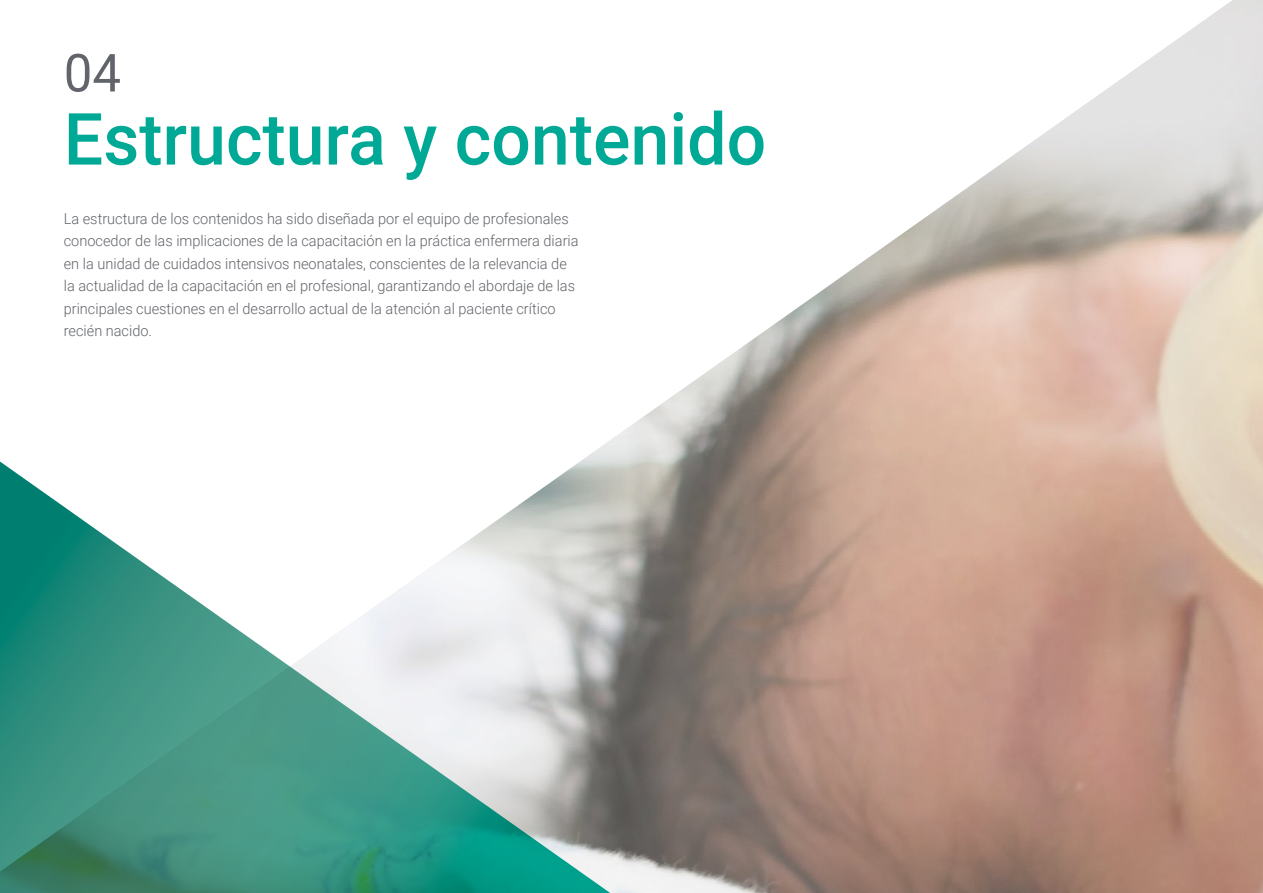
<style>
.page{position:relative;width:1263px;height:893px;background:#fff}
.page>*{position:absolute;margin:0;border:0;box-sizing:border-box;transform-origin:0 0}
.t1{font:500 72px "Roboto";color:#00a996}
.t2{font:52.5px "Roboto";color:#61646a}
.t3{font:300 15px/22.5px "Roboto";color:#61646a}
</style>
<div class="page">
<img style="left:602px;top:0;width:661px;height:893px">
<svg style="left:0;top:446px;width:640px;height:447px"></svg>
<h2 class="t2" style="left:64px;top:36px;width:59px">04</h2>
<h1 class="t1" style="left:64px;top:89px;width:704px">Estructura y contenido</h1>
<p class="t3" style="left:64px;top:207px;width:516px">La estructura de los contenidos ha sido diseñada por el equipo de profesionales conocedor de las implicaciones de la capacitación en la práctica enfermera diaria en la unidad de cuidados intensivos neonatales, conscientes de la relevancia de la actualidad de la capacitación en el profesional, garantizando el abordaje de las principales cuestiones en el desarrollo actual de la atención al paciente crítico recién nacido.</p>
</div>
